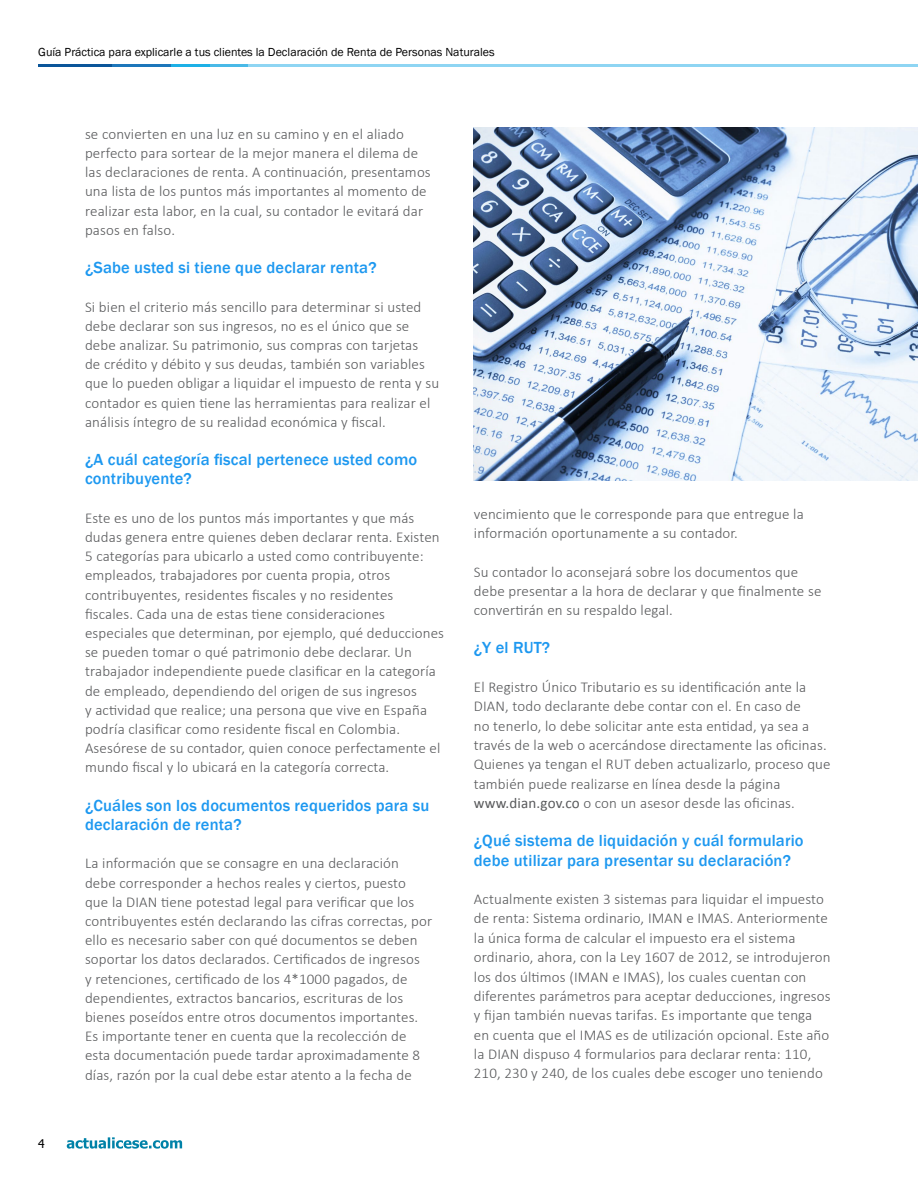
<style>
.page{position:relative;width:918px;height:1188px;background:#fff}
.page>*{position:absolute;margin:0;border:0;box-sizing:border-box;transform-origin:0 0}
.t1{font:500 16.5px/19.2px "Franklin Gothic";letter-spacing:.01em;color:#1d98f0}
.t2{font:300 15px/19.2px "Calibri";letter-spacing:.01em;color:#58595b}
.t3{font:12px "Franklin Gothic";color:#000}
.t4{font:12px "Tahoma";color:#000}
.s1{font-weight:400}
</style>
<div class="page">
<svg style="left:67px;top:1137px;width:115px;height:12px"></svg>
<hr style="left:38px;top:65px;width:74px;height:2px;background:#0a5599">
<hr style="left:112px;top:65px;width:59px;height:2px;background:#1d76ba">
<hr style="left:171px;top:65px;width:39px;height:2px;background:#1db0e6">
<hr style="left:210px;top:65px;width:39px;height:2px;background:#49b9e7">
<hr style="left:249px;top:65px;width:669px;height:2px;background:#8ed5f3">
<img style="left:474px;top:128px;width:444px;height:352px">
<p class="t3" style="left:38px;top:44px;width:458px">Guía Práctica para explicarle a tus clientes la Declaración de Renta de Personas Naturales</p>
<p class="t4" style="left:38px;top:1135px;width:8px">4</p>
<p class="t2" style="left:85px;top:124px;width:347px">se convierten en una luz en su camino y en el aliado perfecto para sortear de la mejor manera el dilema de las declaraciones de renta. A continuación, presentamos una lista de los puntos más importantes al momento de realizar esta labor, en la cual, su contador le evitará dar pasos en falso.</p>
<p class="t1" style="left:85px;top:258px;width:293px">¿Sabe usted si tiene que declarar renta?</p>
<p class="t2" style="left:85px;top:297px;width:356px">Si bien el criterio más sencillo para determinar si usted debe declarar son sus ingresos, no es el único que se debe analizar. Su patrimonio, sus compras con tarjetas<br>de crédito y débito y sus deudas, también son variables que lo pueden obligar a liquidar el impuesto de renta y su contador es quien tiene las herramientas para realizar el análisis íntegro de su realidad económica y fiscal.</p>
<p class="t1" style="left:85px;top:450px;width:334px">¿A cuál categoría fiscal pertenece usted como contribuyente?</p>
<p class="t2" style="left:85px;top:508px;width:361px">Este es uno de los puntos más importantes y que más dudas genera entre quienes deben declarar renta. Existen 5 categorías para ubicarlo a usted como contribuyente: empleados, trabajadores por cuenta propia, otros contribuyentes, residentes fiscales y no residentes fiscales. Cada una de estas tiene consideraciones especiales que determinan, por ejemplo, qué deducciones se pueden tomar o qué patrimonio debe declarar. Un trabajador independiente puede clasificar en la categoría de empleado, dependiendo del origen de sus ingresos<br>y actividad que realice; una persona que vive en España podría clasificar como residente fiscal en Colombia.<br>Asesórese de su contador, quien conoce perfectamente el mundo fiscal y lo ubicará en la categoría correcta.</p>
<p class="t1" style="left:85px;top:796px;width:346px">¿Cuáles son los documentos requeridos para su declaración de renta?</p>
<p class="t2" style="left:85px;top:854px;width:349px">La información que se consagre en una declaración debe corresponder a hechos reales y ciertos, puesto que la DIAN tiene potestad legal para verificar que los contribuyentes estén declarando las cifras correctas, por ello es necesario saber con qué documentos se deben soportar los datos declarados. Certificados de ingresos<br>y retenciones, certificado de los 4*1000 pagados, de dependientes, extractos bancarios, escrituras de los bienes poseídos entre otros documentos importantes.<br>Es importante tener en cuenta que la recolección de esta documentación puede tardar aproximadamente 8 días, razón por la cual debe estar atento a la fecha de</p>
<p class="t2" style="left:474px;top:504px;width:331px">vencimiento que le corresponde para que entregue la información oportunamente a su contador.</p>
<p class="t2" style="left:474px;top:562px;width:349px">Su contador lo aconsejará sobre los documentos que debe presentar a la hora de declarar y que finalmente se convertirán en su respaldo legal.</p>
<p class="t1" style="left:474px;top:638px;width:78px">¿Y el RUT?</p>
<p class="t2" style="left:474px;top:677px;width:358px">El Registro Único Tributario es su identificación ante la DIAN, todo declarante debe contar con el. En caso de<br>no tenerlo, lo debe solicitar ante esta entidad, ya sea a través de la web o acercándose directamente las oficinas.<br>Quienes ya tengan el RUT deben actualizarlo, proceso que también puede realizarse en línea desde la página <span class="s1">www.dian.gov.co</span> o con un asesor desde las oficinas.</p>
<p class="t1" style="left:474px;top:831px;width:331px">¿Qué sistema de liquidación y cuál formulario debe utilizar para presentar su declaración?</p>
<p class="t2" style="left:474px;top:889px;width:358px">Actualmente existen 3 sistemas para liquidar el impuesto de renta: Sistema ordinario, IMAN e IMAS. Anteriormente la única forma de calcular el impuesto era el sistema ordinario, ahora, con la Ley 1607 de 2012, se introdujeron los dos últimos (IMAN e IMAS), los cuales cuentan con diferentes parámetros para aceptar deducciones, ingresos y fijan también nuevas tarifas. Es importante que tenga en cuenta que el IMAS es de utilización opcional. Este año la DIAN dispuso 4 formularios para declarar renta: 110, 210, 230 y 240, de los cuales debe escoger uno teniendo</p>
</div>
